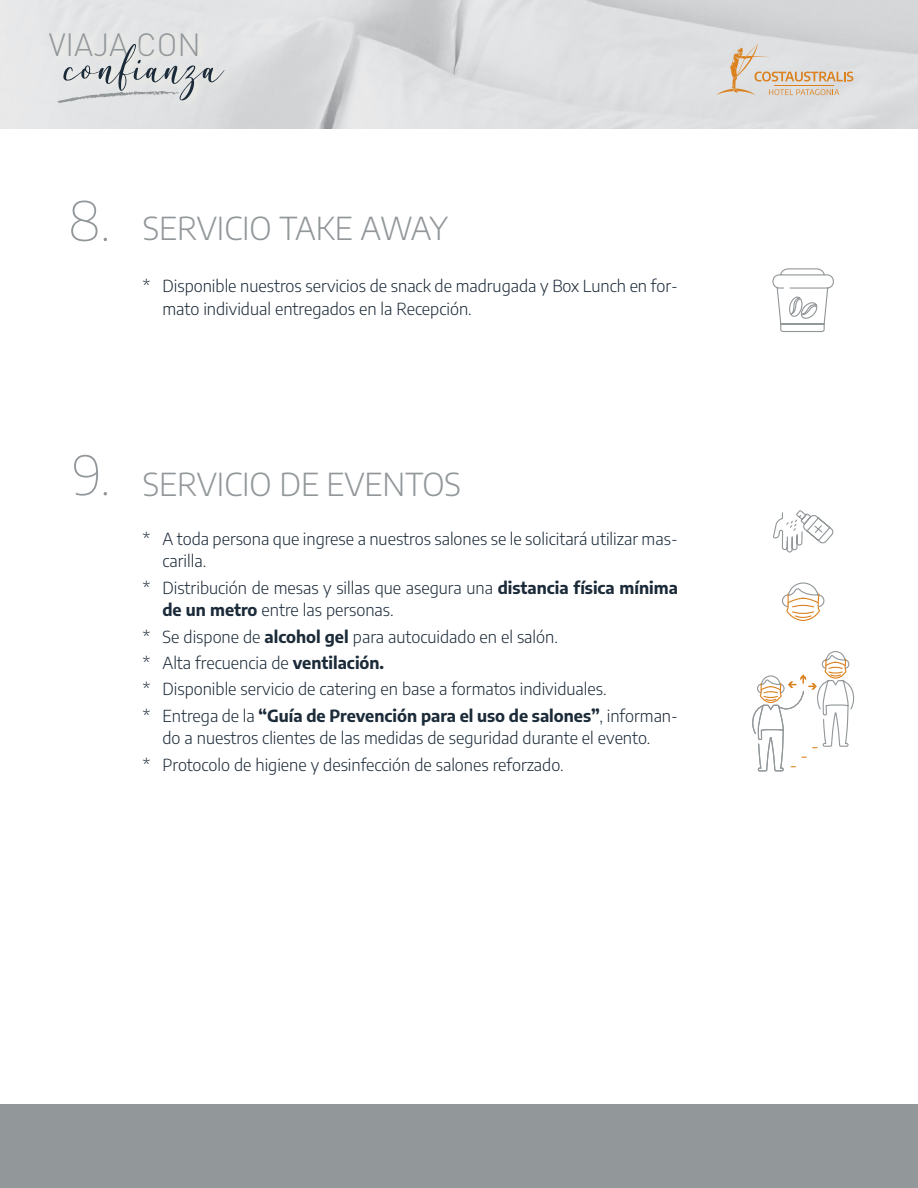
<style>
.page{position:relative;width:918px;height:1188px;background:#fff}
.page>*{position:absolute;margin:0;border:0;box-sizing:border-box;transform-origin:0 0}
.t1{font:54.75px "Caroline";color:#1c2b39}
.t2{font:100 condensed 53.85px "Encode Sans";color:#92979a}
.t3{font:300 31.8px "DIN Pro";color:#92979a}
.t4{font:100 condensed 31.5px "Encode Sans";color:#92979a}
.t5{font:100 condensed 16.5px/26.4px "Encode Sans";color:#1c2b39}
.s1{font-weight:700;font-stretch:normal}
</style>
<div class="page">
<img style="left:0;top:0;width:918px;height:128px">
<div style="left:0;top:1104px;width:918px;height:84px;background:#92979a"></div>
<div style="left:48px;top:29px;width:160px;height:35px;background:#e5e5e5"></div>
<div style="left:62px;top:40px;width:172px;height:68px;background:#e4e5e5"></div>
<svg style="left:57px;top:91px;width:122px;height:13px"></svg>
<svg style="left:716px;top:43px;width:137px;height:52px;background:#ddd3c7"></svg>
<svg style="left:752px;top:510px;width:103px;height:262px"></svg>
<svg style="left:772px;top:268px;width:62px;height:64px"></svg>
<h3 class="t3" style="left:49px;top:23px;width:154px">VIAJA CON</h3>
<h1 class="t1" style="left:62px;top:28px;width:159px">confianza</h1>
<h2 class="t2" style="left:68px;top:184px;width:44px">8.</h2>
<h3 class="t4" style="left:143px;top:206px;width:306px">SERVICIO TAKE AWAY</h3>
<p class="t5" style="left:162px;top:274px;width:517px;line-height:22.5px;text-indent:-20px">* Disponible nuestros servicios de snack de madrugada y Box Lunch en for&shy;mato individual entregados en la Recepción.</p>
<h2 class="t2" style="left:72px;top:438px;width:40px">9.</h2>
<h3 class="t4" style="left:143px;top:462px;width:319px">SERVICIO DE EVENTOS</h3>
<p class="t5" style="left:162px;top:527px;width:517px;line-height:22.5px;text-indent:-20px">* A toda persona que ingrese a nuestros salones se le solicitará utilizar mas&shy;carilla.</p>
<p class="t5" style="left:162px;top:576px;width:517px;line-height:22.5px;text-indent:-20px">* Distribución de mesas y sillas que asegura una <span class="s1">distancia física mínima de un metro</span> entre las personas.</p>
<p class="t5" style="left:143px;top:623px;width:537px">* Se dispone de <span class="s1">alcohol gel</span> para autocuidado en el salón.<br>* Alta frecuencia de <span class="s1">ventilación.<br></span>* Disponible servicio de catering en base a formatos individuales.<br>* Entrega de la <span class="s1">“Guía de Prevención para el uso de salones”</span>, informan-</p>
<p class="t5" style="left:143px;top:724px;width:509px;text-indent:20px">do a nuestros clientes de las medidas de seguridad durante el evento. * Protocolo de higiene y desinfección de salones reforzado.</p>
</div>
